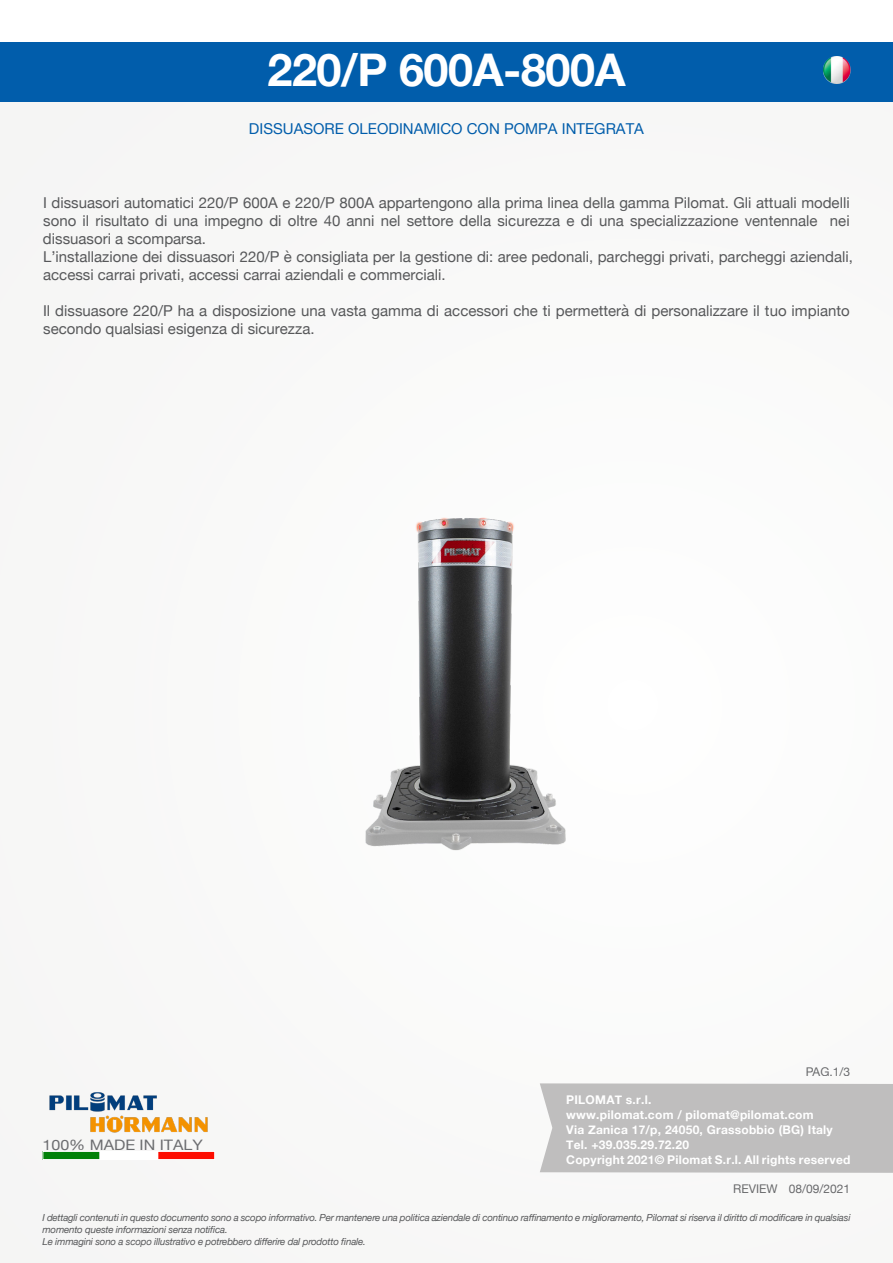
<style>
.page{position:relative;width:893px;height:1263px;background:#fff}
.page>*{position:absolute;margin:0;border:0;box-sizing:border-box;transform-origin:0 0}
.t1{font:700 45px "Helvetica Neue";letter-spacing:-.01em;color:#fff}
.t2{font:15px/18px "Helvetica Neue";color:#57585a}
.t3{font:15px "Helvetica Neue";color:#015dab}
.t4{font:14.4px "Helvetica Neue";color:#6c6d70;scale:1.11 1}
.t5{font:700 12px/15px "Helvetica Neue";letter-spacing:.02em;color:#fff}
.t6{font:12px "Helvetica Neue";color:#6c6d70}
.t7{font:italic 9.75px/11.7px "Helvetica Neue";letter-spacing:-.02em;color:#57585a}
</style>
<div class="page">
<div style="left:0;top:73px;width:893px;height:1190px;background:#f9f9f8"></div>
<div style="left:540px;top:1083px;width:353px;height:90px;background:#bfbebe"></div>
<div style="left:0;top:43px;width:893px;height:59px;background:#015dab"></div>
<img style="left:49px;top:1092px;width:159px;height:41px">
<img style="left:45px;top:1153px;width:168px;height:5px">
<div style="left:43px;top:1151px;width:172px;height:9px;border:1px solid #fff"></div>
<img style="left:365px;top:517px;width:201px;height:333px">
<img style="left:823px;top:57px;width:27px;height:27px">
<h1 class="t1" style="left:267px;top:35px;width:360px">220/P 600A-800A</h1>
<p class="t3" style="left:249px;top:118px;width:397px">DISSUASORE OLEODINAMICO CON POMPA INTEGRATA</p>
<p class="t2" style="left:43px;top:195px;width:808px;text-align:justify">I dissuasori automatici 220/P 600A e 220/P 800A appartengono alla prima linea della gamma Pilomat. Gli attuali modelli sono il risultato di una impegno di oltre 40 anni nel settore della sicurezza e di una specializzazione ventennale nei dissuasori a scomparsa.</p>
<p class="t2" style="left:43px;top:249px;width:811px">L’installazione dei dissuasori 220/P è consigliata per la gestione di: aree pedonali, parcheggi privati, parcheggi aziendali, accessi carrai privati, accessi carrai aziendali e commerciali.</p>
<p class="t2" style="left:43px;top:303px;width:808px">Il dissuasore 220/P ha a disposizione una vasta gamma di accessori che ti permetterà di personalizzare il tuo impianto secondo qualsiasi esigenza di sicurezza.</p>
<p class="t4" style="left:43px;top:1135px;width:146px">100% MADE IN ITALY</p>
<p class="t6" style="left:806px;top:1063px;width:46px">PAG.1/3</p>
<p class="t5" style="left:566px;top:1093px;width:286px">PILOMAT s.r.l.<br>www.pilomat.com / pilomat@pilomat.com<br>Via Zanica 17/p, 24050, Grassobbio (BG) Italy Tel. +39.035.29.72.20<br>Copyright 2021© Pilomat S.r.l. All rights reserved</p>
<p class="t6" style="left:733px;top:1180px;width:118px">REVIEW 08/09/2021</p>
<p class="t7" style="left:43px;top:1212px;width:809px">I dettagli contenuti in questo documento sono a scopo informativo. Per mantenere una politica aziendale di continuo raffinamento e miglioramento, Pilomat si riserva il diritto di modificare in qualsiasi momento queste informazioni senza notifica.<br>Le immagini sono a scopo illustrativo e potrebbero differire dal prodotto finale.</p>
</div>
